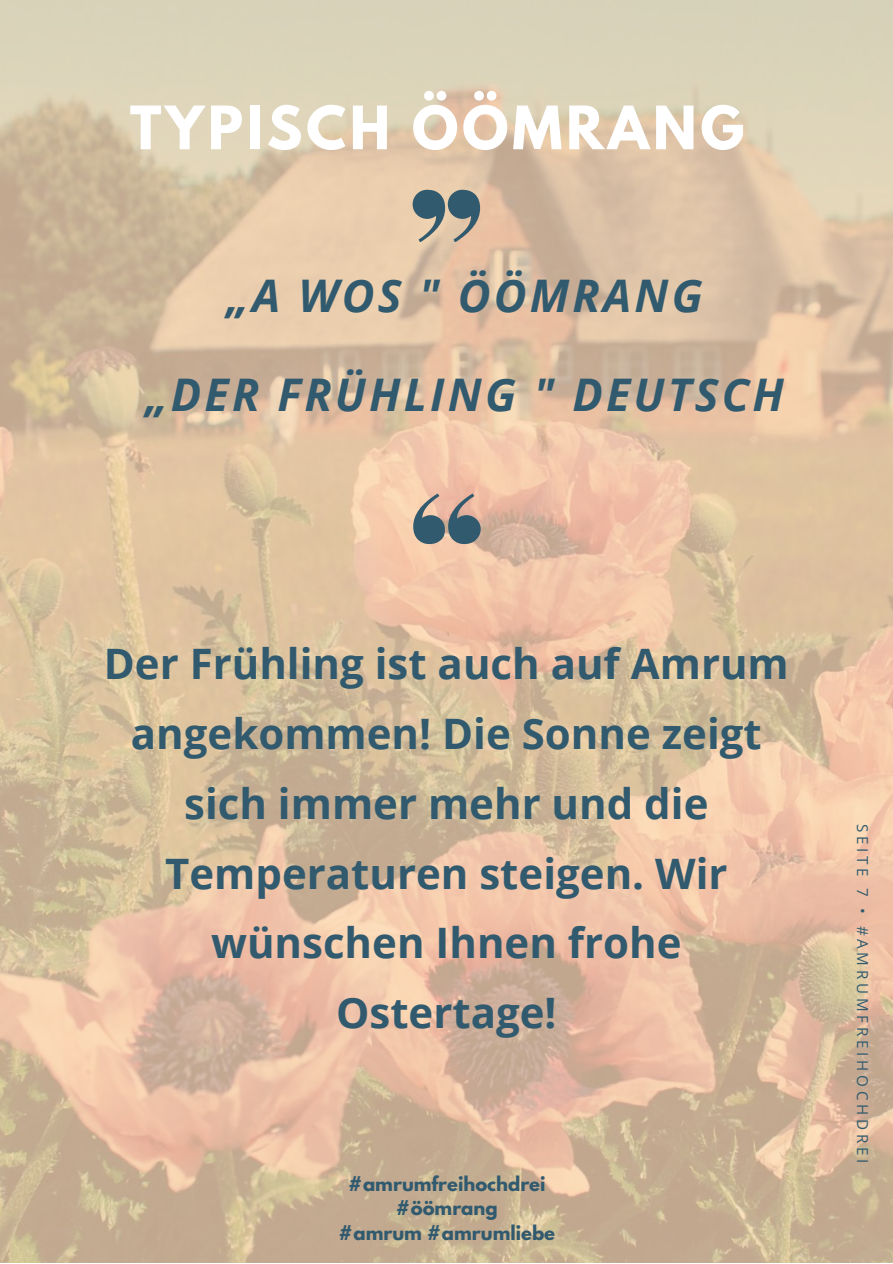
<style>
.page{position:relative;width:893px;height:1264px;background:#fff}
.page>*{position:absolute;margin:0;border:0;box-sizing:border-box;transform-origin:0 0}
.t1{font:700 52.95px "League Spartan";letter-spacing:.07em;color:#fff}
.t2{font:italic 700 45px/98.9px "Open Sans";letter-spacing:.07em;color:#315a6e;text-align:center}
.t3{font:700 42px/69.8px "Open Sans";color:#315a6e;text-align:center}
.t4{font:700 18px/24.8px "League Spartan";color:#315a6e;text-align:center}
.t5{font:15.15px "Open Sans";letter-spacing:.25em;color:#315a6e}
</style>
<div class="page">
<img style="left:0;top:0;width:892px;height:1262px">
<svg style="left:412px;top:190px;width:68px;height:52px;background:#8a908b"></svg>
<svg style="left:413px;top:494px;width:67px;height:50px;background:#8b8a88"></svg>
<p class="t1" style="left:130px;top:102px;width:616px">TYPISCH ÖÖMRANG</p>
<p class="t2" style="left:145px;top:245px;width:640px">„A WOS " ÖÖMRANG<br>„DER FRÜHLING " DEUTSCH</p>
<p class="t3" style="left:104px;top:628px;width:686px">Der Frühling ist auch auf Amrum angekommen! Die Sonne zeigt sich immer mehr und die<br>Temperaturen steigen. Wir wünschen Ihnen frohe<br>Ostertage!</p>
<p class="t4" style="left:338px;top:1173px;width:218px">#amrumfreihochdrei #öömrang<br>#amrum #amrumliebe</p>
<p class="t5" style="left:873px;top:823px;width:341px;rotate:90deg">SEITE 7 • #AMRUMFREIHOCHDREI</p>
</div>
